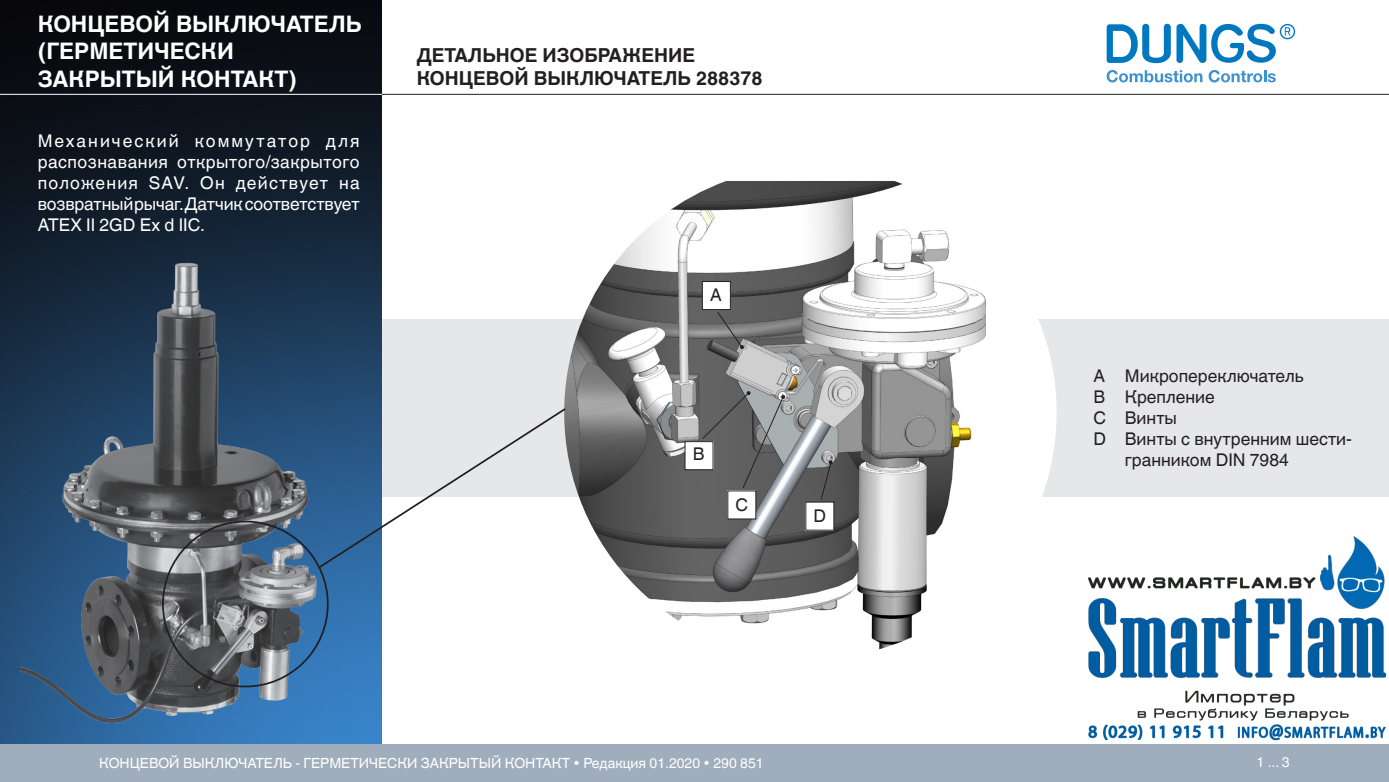
<style>
.page{position:relative;width:1389px;height:782px;background:#fff}
.page>*{position:absolute;margin:0;border:0;box-sizing:border-box;transform-origin:0 0}
.t1{font:700 22.75px/27.3px "Helvetica World";color:#fff}
._10p-leicht{font:700 19.25px "Helvetica World";color:#231f20}
._10p-leicht-2{font:17.5px/21px "Helvetica World";letter-spacing:-.01em;color:#fff;text-align:justify}
._10p-leicht-3{font:17.5px/21px "Helvetica World";color:#231f20}
.t2{font:14px "Helvetica World";color:#fff}
</style>
<div class="page">
<img style="left:0;top:0;width:382px;height:744px">
<div style="left:0;top:744px;width:1389px;height:37px;background:#a0adbc"></div>
<hr style="left:382px;top:94px;width:1007px;height:1px;background:#231f20">
<hr style="left:0;top:94px;width:382px;height:1px;background:#fff">
<svg style="left:1107px;top:24px;width:188px;height:39px"></svg>
<svg style="left:1107px;top:70px;width:95px;height:12px"></svg>
<svg style="left:1209px;top:70px;width:67px;height:12px"></svg>
<div style="left:382px;top:319px;width:1007px;height:177px;background:#e6e7e9"></div>
<img style="left:564px;top:181px;width:493px;height:469px">
<img style="left:20px;top:243px;width:340px;height:489px">
<svg style="left:317px;top:406px;width:250px;height:163px"></svg>
<div style="left:702px;top:281px;width:28px;height:28px;background:#fff"></div>
<div style="left:702px;top:281px;width:29px;height:29px;border:1px solid #231f20"></div>
<div style="left:685px;top:441px;width:28px;height:28px;background:#fff"></div>
<div style="left:685px;top:441px;width:28px;height:29px;border:1px solid #231f20"></div>
<div style="left:728px;top:491px;width:28px;height:28px;background:#fff"></div>
<div style="left:806px;top:502px;width:28px;height:28px;background:#fff"></div>
<svg style="left:716px;top:311px;width:28px;height:38px"></svg>
<svg style="left:701px;top:391px;width:84px;height:98px;background:#747676"></svg>
<svg style="left:820px;top:460px;width:13px;height:40px"></svg>
<img style="left:1088px;top:536px;width:299px;height:205px">
<p class="t1" style="left:38px;top:10px;width:326px">КОНЦЕВОЙ ВЫКЛЮЧАТЕЛЬ (ГЕРМЕТИЧЕСКИ<br>ЗАКРЫТЫЙ КОНТАКТ)</p>
<p class="_10p-leicht-2" style="left:38px;top:130px;width:323px">Механический коммутатор для распознавания открытого/закрытого положения SAV. Он действует на возвратныйрычаг.Датчиксоответствует ATEX II 2GD Ex d IIC.</p>
<p class="_10p-leicht" style="left:417px;top:44px;width:280px">ДЕТАЛЬНОЕ ИЗОБРАЖЕНИЕ</p>
<p class="_10p-leicht" style="left:417px;top:67px;width:347px">КОНЦЕВОЙ ВЫКЛЮЧАТЕЛЬ 288378</p>
<p class="_10p-leicht-3" style="left:710px;top:285px;width:13px">A</p>
<p class="_10p-leicht-3" style="left:693px;top:444px;width:13px">B</p>
<p class="_10p-leicht-3" style="left:736px;top:494px;width:14px">C</p>
<p class="_10p-leicht-3" style="left:814px;top:505px;width:14px">D</p>
<p class="_10p-leicht-3" style="left:1093px;top:365px;width:212px">A Микропереключатель</p>
<p class="_10p-leicht-3" style="left:1093px;top:386px;width:123px">B Крепление</p>
<p class="_10p-leicht-3" style="left:1093px;top:407px;width:85px">C Винты</p>
<p class="_10p-leicht-3" style="left:1125px;top:428px;width:229px;text-indent:-32px">D Винты с внутренним шести&shy;гранником DIN 7984</p>
<p class="t2" style="left:99px;top:754px;width:666px">КОНЦЕВОЙ ВЫКЛЮЧАТЕЛЬ - ГЕРМЕТИЧЕСКИ ЗАКРЫТЫЙ КОНТАКТ • Редакция 01.2020 • 290 851</p>
<p class="t2" style="left:1257px;top:754px;width:35px">1 ... 3</p>
</div>
